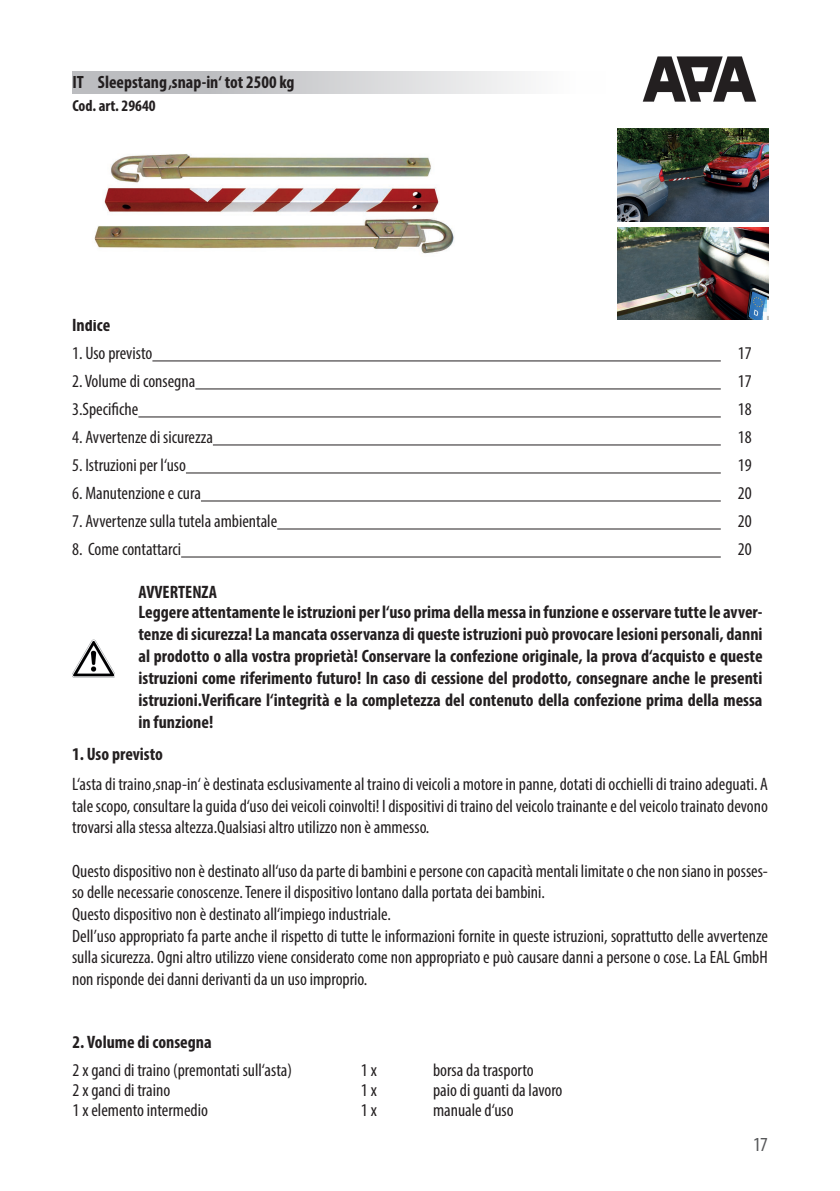
<style>
.page{position:relative;width:840px;height:1191px;background:#fff}
.page>*{position:absolute;margin:0;border:0;box-sizing:border-box;transform-origin:0 0}
.t1{font:condensed 20px "Myriad Pro";color:#57585a}
.t2{font:condensed 18px/21.6px "Myriad Pro";color:#231f20;text-align:justify}
.t3{font:700 condensed 18px/21.8px "Myriad Pro";color:#231f20}
.t4{font:700 condensed 17.8px "Myriad Pro";color:#231f20}
.t5{font:700 condensed 16px "Myriad Pro";color:#231f20}
</style>
<div class="page">
<div style="left:72px;top:71px;width:533px;height:23px;background:linear-gradient(to right,#afb0b4,#fefefe)"></div>
<img style="left:72px;top:639px;width:43px;height:38px">
<img style="left:642px;top:56px;width:115px;height:46px">
<hr style="left:152px;top:360px;width:568px;height:1px;background:#231f20">
<hr style="left:195px;top:388px;width:525px;height:1px;background:#231f20">
<hr style="left:138px;top:416px;width:582px;height:1px;background:#231f20">
<hr style="left:213px;top:444px;width:507px;height:1px;background:#231f20">
<hr style="left:186px;top:472px;width:534px;height:1px;background:#231f20">
<hr style="left:201px;top:500px;width:519px;height:1px;background:#231f20">
<hr style="left:277px;top:528px;width:443px;height:1px;background:#231f20">
<hr style="left:181px;top:556px;width:539px;height:1px;background:#231f20">
<img style="left:94px;top:154px;width:360px;height:100px">
<img style="left:617px;top:129px;width:151px;height:92px">
<img style="left:617px;top:227px;width:151px;height:93px">
<p class="t4" style="left:72px;top:70px;width:224px">IT Sleepstang ‚snap-in‘ tot 2500 kg</p>
<p class="t5" style="left:72px;top:96px;width:85px">Cod. art. 29640</p>
<p class="t3" style="left:72px;top:314px;width:40px">Indice</p>
<p class="t2" style="left:72px;top:342px;width:82px">1. Uso previsto</p>
<p class="t2" style="left:737px;top:342px;width:15px">17</p>
<p class="t2" style="left:72px;top:370px;width:125px">2. Volume di consegna</p>
<p class="t2" style="left:737px;top:370px;width:15px">17</p>
<p class="t2" style="left:72px;top:398px;width:68px">3.Specifiche</p>
<p class="t2" style="left:737px;top:398px;width:15px">18</p>
<p class="t2" style="left:72px;top:426px;width:142px">4. Avvertenze di sicurezza</p>
<p class="t2" style="left:737px;top:426px;width:15px">18</p>
<p class="t2" style="left:72px;top:454px;width:115px">5. Istruzioni per l‘uso</p>
<p class="t2" style="left:737px;top:454px;width:15px">19</p>
<p class="t2" style="left:72px;top:482px;width:130px">6. Manutenzione e cura</p>
<p class="t2" style="left:737px;top:482px;width:15px">20</p>
<p class="t2" style="left:72px;top:510px;width:206px">7. Avvertenze sulla tutela ambientale</p>
<p class="t2" style="left:737px;top:510px;width:15px">20</p>
<p class="t2" style="left:72px;top:538px;width:110px">8. Come contattarci</p>
<p class="t2" style="left:737px;top:538px;width:15px">20</p>
<p class="t3" style="left:138px;top:580px;width:625px">AVVERTENZA<br>Leggere attentamente le istruzioni per l‘uso prima della messa in funzione e osservare tutte le avver&shy;tenze di sicurezza! La mancata osservanza di queste istruzioni può provocare lesioni personali, danni al prodotto o alla vostra proprietà! Conservare la confezione originale, la prova d‘acquisto e queste istruzioni come riferimento futuro! In caso di cessione del prodotto, consegnare anche le presenti istruzioni.Verificare l‘integrità e la completezza del contenuto della confezione prima della messa in funzione!</p>
<p class="t3" style="left:72px;top:742px;width:92px">1. Uso previsto</p>
<p class="t2" style="left:72px;top:773px;width:697px">L‘asta di traino ‚snap-in‘ è destinata esclusivamente al traino di veicoli a motore in panne, dotati di occhielli di traino adeguati. A tale scopo, consultare la guida d‘uso dei veicoli coinvolti! I dispositivi di traino del veicolo trainante e del veicolo trainato devono trovarsi alla stessa altezza.Qualsiasi altro utilizzo non è ammesso.</p>
<p class="t2" style="left:72px;top:859px;width:697px;text-align:left">Questo dispositivo non è destinato all‘uso da parte di bambini e persone con capacità mentali limitate o che non siano in posses&shy;so delle necessarie conoscenze. Tenere il dispositivo lontano dalla portata dei bambini.<br>Questo dispositivo non è destinato all‘impiego industriale.<br>Dell’uso appropriato fa parte anche il rispetto di tutte le informazioni fornite in queste istruzioni, soprattutto delle avvertenze sulla sicurezza. Ogni altro utilizzo viene considerato come non appropriato e può causare danni a persone o cose. La EAL GmbH non risponde dei danni derivanti da un uso improprio.</p>
<p class="t3" style="left:73px;top:1031px;width:140px">2. Volume di consegna</p>
<p class="t2" style="left:73px;top:1058px;width:221px">2 x ganci di traino (premontati sull‘asta)</p>
<p class="t2" style="left:361px;top:1058px;width:17px">1 x</p>
<p class="t2" style="left:433px;top:1058px;width:102px">borsa da trasporto</p>
<p class="t2" style="left:73px;top:1078px;width:99px">2 x ganci di traino</p>
<p class="t2" style="left:361px;top:1078px;width:17px">1 x</p>
<p class="t2" style="left:433px;top:1078px;width:131px">paio di guanti da lavoro</p>
<p class="t2" style="left:73px;top:1098px;width:137px">1 x elemento intermedio</p>
<p class="t2" style="left:361px;top:1098px;width:17px">1 x</p>
<p class="t2" style="left:433px;top:1098px;width:82px">manuale d‘uso</p>
<p class="t1" style="left:752px;top:1132px;width:16px">17</p>
</div>
